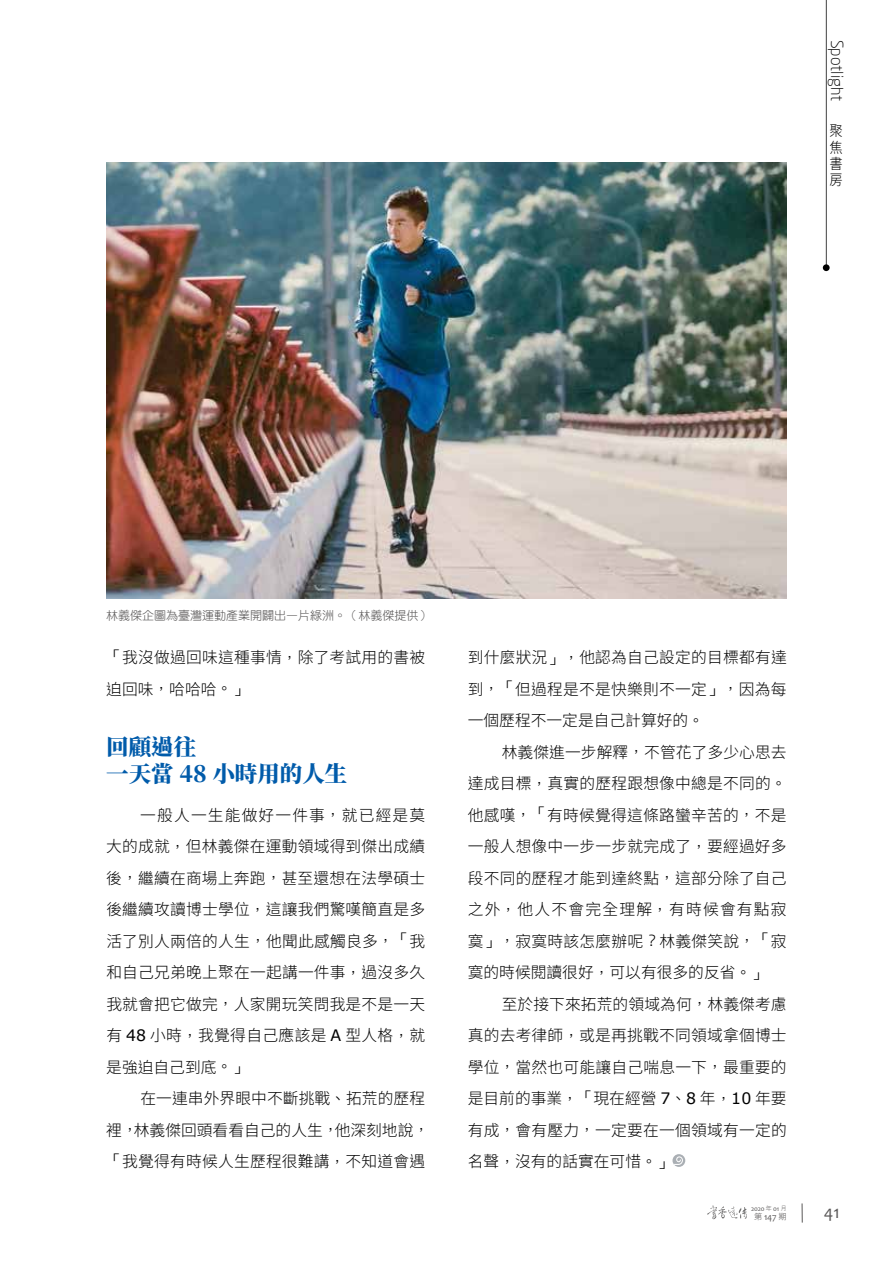
<style>
.page{position:relative;width:893px;height:1263px;background:#fff}
.page>*{position:absolute;margin:0;border:0;box-sizing:border-box;transform-origin:0 0}
.t1{font:800 22.5px/27px "Source Han Serif TC";color:#005baa}
.t2{font:18px "Candara";color:#595757}
.t3{font:300 16.5px "Neo Sans";color:#000}
.t4{font:300 15.75px/31.5px "Noto Sans Hant";letter-spacing:.015em;color:#000;text-align:justify}
.t5{font:300 14.85px/16.4px "Gen Jyuu Gothic";color:#000;text-align:justify;scale:.9 1}
.t6{font:12px "DF Yuan W3 WIN BF";color:#595757}
.t7{font:9.45px "Candara";color:#595757}
.t8{font:6.9px "Candara";letter-spacing:-.02em;color:#595757}
.s1{font-family:"DF Li Hei W3 WIN BF";font-weight:400}
.s2{font-family:"Verdana";font-weight:400}
.s3{font-family:"DF Hei W3 WINP BF";font-size:6px}
.s4{font-family:"DF Hei W3 WINP BF";font-size:8.25px}
</style>
<div class="page">
<div style="left:823px;top:264px;width:7px;height:7px;background:#000;border-radius:3px"></div>
<svg style="left:802px;top:1203px;width:1px;height:19px"></svg>
<svg style="left:707px;top:1205px;width:40px;height:14px"></svg>
<svg style="left:672px;top:1154px;width:13px;height:13px"></svg>
<svg style="left:672px;top:1156px;width:11px;height:9px"></svg>
<img style="left:106px;top:162px;width:681px;height:437px">
<p class="t3" style="left:844px;top:40px;width:64px;rotate:90deg">Spotlight</p>
<p class="t5" style="left:830px;top:122px;width:15px">聚焦書房</p>
<p class="t6" style="left:106px;top:609px;width:325px">林義傑企圖為臺灣運動產業開闢出一片綠洲。（林義傑提供）</p>
<p class="t4" style="left:106px;top:642px;width:320px"><span class="s1">「</span>我沒做過回味這種事情<span class="s1">，</span>除了考試用的書被迫回味<span class="s1">，</span>哈哈哈<span class="s1">。」</span></p>
<h1 class="t1" style="left:106px;top:734px;width:243px">回顧過往<br>一天當 48 小時用的人生</h1>
<p class="t4" style="left:106px;top:799px;width:320px;text-indent:34px">一般人一生能做好一件事<span class="s1">，</span>就已經是莫大的成就<span class="s1">，</span>但林義傑在運動領域得到傑出成績後<span class="s1">，</span>繼續在商場上奔跑<span class="s1">，</span>甚至還想在法學碩士後繼續攻讀博士學位<span class="s1">，</span>這讓我們驚嘆簡直是多活了別人兩倍的人生<span class="s1">，</span>他聞此感觸良多<span class="s1">，「</span>我和自己兄弟晚上聚在一起講一件事<span class="s1">，</span>過沒多久我就會把它做完<span class="s1">，</span>人家開玩笑問我是不是一天有 <span class="s2">48</span> 小時<span class="s1">，</span>我覺得自己應該是 <span class="s2">A</span> 型人格<span class="s1">，</span>就是強迫自己到底<span class="s1">。」</span></p>
<p class="t4" style="left:106px;top:1083px;width:324px;text-align:left;text-indent:34px">在一連串外界眼中不斷挑戰<span class="s1">、</span>拓荒的歷程裡<span class="s1">，</span>林義傑回頭看看自己的人生<span class="s1">，</span>他深刻地說<span class="s1">，「</span>我覺得有時候人生歷程很難講<span class="s1">，</span>不知道會遇</p>
<p class="t4" style="left:468px;top:642px;width:320px">到什麼狀況<span class="s1">」，</span>他認為自己設定的目標都有達到<span class="s1">，「</span>但過程是不是快樂則不一定<span class="s1">」，</span>因為每一個歷程不一定是自己計算好的<span class="s1">。</span></p>
<p class="t4" style="left:468px;top:736px;width:320px;text-indent:34px">林義傑進一步解釋<span class="s1">，</span>不管花了多少心思去達成目標<span class="s1">，</span>真實的歷程跟想像中總是不同的<span class="s1">。</span>他感嘆<span class="s1">，「</span>有時候覺得這條路蠻辛苦的<span class="s1">，</span>不是一般人想像中一步一步就完成了<span class="s1">，</span>要經過好多段不同的歷程才能到達終點<span class="s1">，</span>這部分除了自己之外<span class="s1">，</span>他人不會完全理解<span class="s1">，</span>有時候會有點寂寞<span class="s1">」，</span>寂寞時該怎麼辦呢<span class="s1">？</span>林義傑笑說<span class="s1">，「</span>寂寞的時候閱讀很好<span class="s1">，</span>可以有很多的反省<span class="s1">。」</span></p>
<p class="t4" style="left:468px;top:988px;width:321px;text-indent:34px">至於接下來拓荒的領域為何<span class="s1">，</span>林義傑考慮真的去考律師<span class="s1">，</span>或是再挑戰不同領域拿個博士學位<span class="s1">，</span>當然也可能讓自己喘息一下<span class="s1">，</span>最重要的是目前的事業<span class="s1">，「</span>現在經營 <span class="s2">7</span><span class="s1">、</span><span class="s2">8</span> 年<span class="s1">，</span><span class="s2">10</span> 年要有成<span class="s1">，</span>會有壓力<span class="s1">，</span>一定要在一個領域有一定的名聲<span class="s1">，</span>沒有的話實在可惜<span class="s1">。」</span></p>
<p class="t8" style="left:751px;top:1204px;width:37px">2020 <span class="s3">年</span> 01 <span class="s3">月</span></p>
<p class="t7" style="left:754px;top:1211px;width:34px"><span class="s4">第</span> 147 <span class="s4">期</span></p>
<p class="t2" style="left:824px;top:1201px;width:17px">41</p>
</div>
